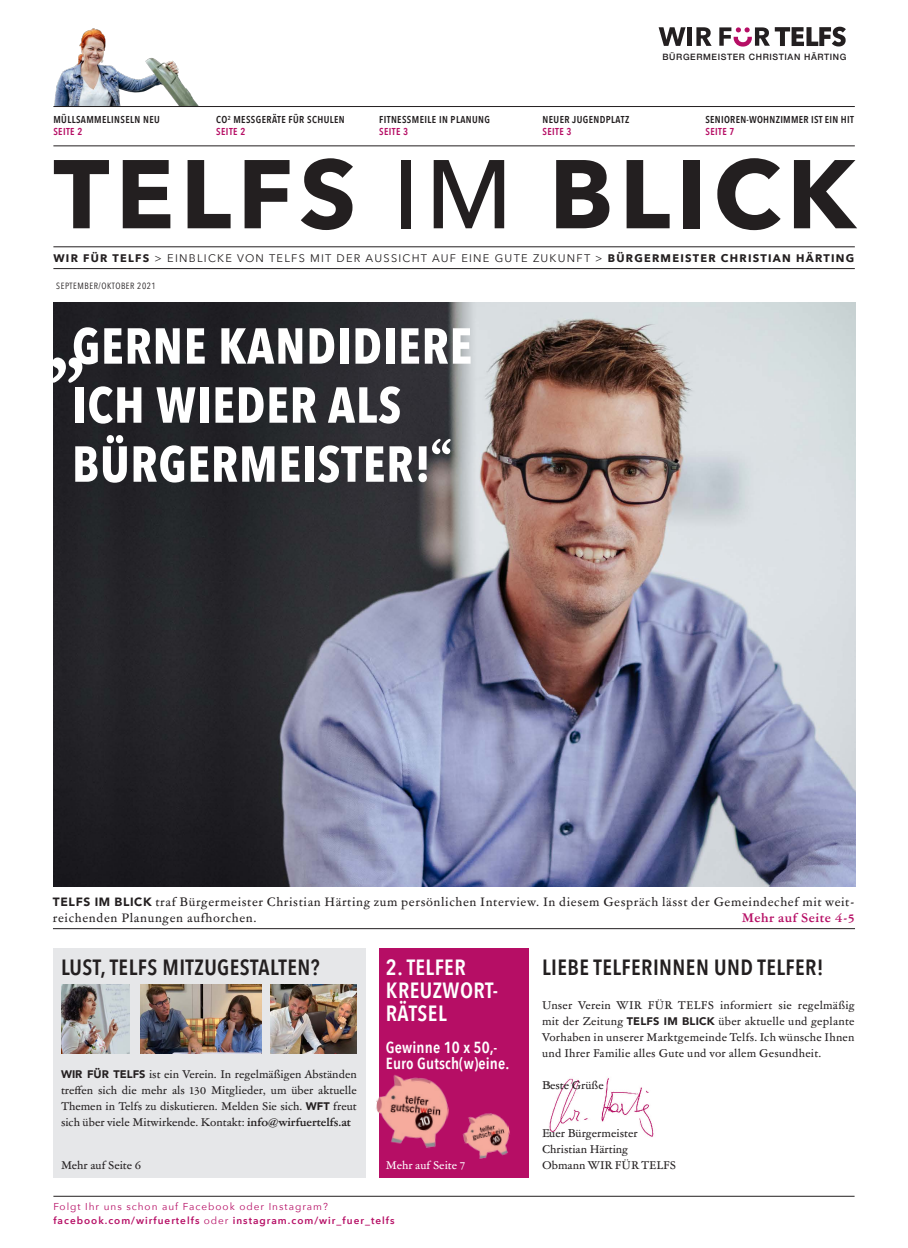
<style>
.page{position:relative;width:908px;height:1248px;background:#fff}
.page>*{position:absolute;margin:0;border:0;box-sizing:border-box;transform-origin:0 0}
.t1{font:700 96.4px "Avenir Next";letter-spacing:.065em;color:#231f20}
.t2{font:700 50px/59px "Avenir Next Condensed";letter-spacing:.02em;color:#fff}
.H_fliesstext{font:600 22px "Avenir Next Condensed";letter-spacing:.02em;color:#231f20}
.H_fliesstext-2{font:600 22px/23px "Avenir Next Condensed";letter-spacing:.02em;color:#fff}
.H_fliesstext-3{font:600 16px/16px "Avenir Next Condensed";letter-spacing:.01em;color:#fff}
.Fliesstext{font:12px/16px "Garamond ATF Text";letter-spacing:.05em;color:#231f20}
.Fliesstext-2{font:700 12px "Garamond ATF Text";letter-spacing:.05em;color:#b60e65}
.Fliesstext-3{font:11px/16px "Garamond ATF Text";color:#231f20;text-align:justify}
.t3{font:11px "Avenir Next";letter-spacing:.115em;color:#231f20}
.t4{font:700 11px "Avenir Next";letter-spacing:.115em;color:#231f20}
.Fliesstext-4{font:11px "Garamond ATF Text";color:#fff}
.t5{font:600 10px "Avenir Next Condensed";letter-spacing:.04em;color:#231f20}
.H_fliesstext-4{font:600 10px "Avenir Next";letter-spacing:.1em;color:#b60e65}
.H_fliesstext-5{font:10px "Avenir Next";letter-spacing:.1em;color:#b60e65}
.t6{font:600 10px "Avenir Next Condensed";letter-spacing:.04em;color:#b60e65}
.t7{font:9px "Avenir Next Condensed";letter-spacing:.06em;color:#231f20}
.t8{font:500 8.7px "Helvetica Neue";letter-spacing:.07em;color:#231f20}
.s1{font-weight:500}
.s2{font-weight:700}
.s3{font-family:"Avenir";font-weight:900}
.s4{font-weight:400}
</style>
<div class="page">
<img style="left:54px;top:28px;width:145px;height:78px">
<div style="left:53px;top:948px;width:313px;height:229px;background:#e6e7e9"></div>
<hr style="left:53px;top:1195px;width:801px;height:1px;background:#231f20">
<img style="left:53px;top:302px;width:801px;height:584px">
<svg style="left:658px;top:27px;width:27px;height:19px"></svg>
<div style="left:687px;top:27px;width:5px;height:19px;background:#231f20"></div>
<svg style="left:696px;top:27px;width:15px;height:19px"></svg>
<svg style="left:719px;top:27px;width:126px;height:20px"></svg>
<hr style="left:53px;top:246px;width:801px;height:1px;background:#231f20">
<hr style="left:53px;top:145px;width:801px;height:1px;background:#231f20">
<hr style="left:53px;top:106px;width:801px;height:1px;background:#231f20">
<hr style="left:53px;top:268px;width:801px;height:1px;background:#231f20">
<hr style="left:53px;top:928px;width:801px;height:1px;background:#231f20">
<div style="left:379px;top:948px;width:149px;height:229px;background:#b60e65"></div>
<img style="left:376px;top:1074px;width:73px;height:74px">
<img style="left:462px;top:1113px;width:48px;height:46px">
<img style="left:549px;top:1078px;width:105px;height:59px">
<img style="left:61px;top:984px;width:69px;height:69px">
<img style="left:140px;top:984px;width:121px;height:69px">
<img style="left:270px;top:984px;width:86px;height:69px">
<svg style="left:53px;top:357px;width:29px;height:25px"></svg>
<svg style="left:432px;top:439px;width:18px;height:15px"></svg>
<p class="t5" style="left:53px;top:111px;width:108px">MÜLLSAMMELINSELN NEU</p>
<p class="t6" style="left:53px;top:123px;width:30px">SEITE 2</p>
<p class="t5" style="left:216px;top:111px;width:130px">CO<sup>2</sup> MESSGERÄTE FÜR SCHULEN</p>
<p class="t6" style="left:216px;top:123px;width:30px">SEITE 2</p>
<p class="t5" style="left:379px;top:111px;width:112px">FITNESSMEILE IN PLANUNG</p>
<p class="t6" style="left:379px;top:123px;width:30px">SEITE 3</p>
<p class="t5" style="left:542px;top:111px;width:88px">NEUER JUGENDPLATZ</p>
<p class="t6" style="left:542px;top:123px;width:30px">SEITE 3</p>
<p class="t8" style="left:662px;top:50px;width:185px">BÜRGERMEISTER CHRISTIAN HÄRTING</p>
<p class="t5" style="left:705px;top:111px;width:150px">SENIOREN-WOHNZIMMER IST EIN HIT</p>
<p class="t6" style="left:705px;top:123px;width:30px">SEITE 7</p>
<p class="t1" style="left:53px;top:111px;width:803px">TELFS <span class="s1">IM</span> BLICK</p>
<p class="t3" style="left:53px;top:249px;width:550px"><span class="s2">WIR FÜR TELFS</span> &gt; EINBLICKE VON TELFS MIT DER AUSSICHT AUF EINE GUTE ZUKUNFT &gt;</p>
<p class="t4" style="left:607px;top:248px;width:248px">BÜRGERMEISTER CHRISTIAN HÄRTING</p>
<p class="t7" style="left:56px;top:278px;width:101px">SEPTEMBER/OKTOBER 2021</p>
<p class="t2" style="left:72px;top:316px;width:401px">GERNE KANDIDIERE</p>
<p class="t2" style="left:72px;top:375px;width:360px">ICH WIEDER ALS<br>BÜRGERMEISTER!</p>
<p class="Fliesstext" style="left:53px;top:893px;width:802px"><span class="s3">TELFS IM BLICK</span> traf Bürgermeister Christian Härting zum persönlichen Interview. In diesem Gespräch lässt der Gemeindechef mit weit&shy;reichenden Planungen aufhorchen.</p>
<p class="Fliesstext-2" style="left:741px;top:909px;width:114px">Mehr auf Seite 4-5</p>
<p class="H_fliesstext" style="left:542px;top:948px;width:283px">LIEBE TELFERINNEN UND TELFER!</p>
<p class="Fliesstext-3" style="left:542px;top:996px;width:314px">Unser Verein WIR FÜR TELFS informiert sie regelmäßig mit der Zeitung <span class="s3">TELFS IM BLICK</span> über aktuelle und geplante Vorhaben in unserer Marktgemeinde Telfs. Ich wünsche Ihnen und Ihrer Familie alles Gute und vor allem Gesundheit.</p>
<p class="Fliesstext-3" style="left:542px;top:1076px;width:63px">Beste Grüße</p>
<p class="Fliesstext-3" style="left:542px;top:1124px;width:97px">Euer Bürgermeister</p>
<p class="Fliesstext-3" style="left:542px;top:1140px;width:88px">Christian Härting</p>
<p class="Fliesstext-3" style="left:542px;top:1156px;width:135px">Obmann WIR FÜR TELFS</p>
<p class="H_fliesstext" style="left:61px;top:947px;width:260px">LUST, TELFS MITZUGESTALTEN?</p>
<p class="H_fliesstext-2" style="left:386px;top:954px;width:81px">2. TELFER</p>
<p class="H_fliesstext-2" style="left:386px;top:977px;width:114px">KREUZWORT-<br>RÄTSEL</p>
<p class="H_fliesstext-3" style="left:386px;top:1038px;width:125px">Gewinne 10 x 50,-<br>Euro Gutsch(w)eine.</p>
<p class="Fliesstext-3" style="left:61px;top:1065px;width:297px"><span class="s3">WIR FÜR TELFS</span> ist ein Verein. In regelmäßigen Abständen treffen sich die mehr als 130 Mitglieder, um über aktuelle Themen in Telfs zu diskutieren. Melden Sie sich. <span class="s3">WFT</span> freut sich über viele Mitwirkende. Kontakt: <span class="s2">info@wirfuertelfs.at</span></p>
<p class="Fliesstext-3" style="left:61px;top:1156px;width:82px">Mehr auf Seite 6</p>
<p class="Fliesstext-4" style="left:386px;top:1156px;width:81px">Mehr auf Seite 7</p>
<p class="H_fliesstext-5" style="left:53px;top:1197px;width:276px">Folgt Ihr uns schon auf Facebook oder Instagram?</p>
<p class="H_fliesstext-4" style="left:53px;top:1211px;width:342px">facebook.com/wirfuertelfs <span class="s4">oder</span> instagram.com/wir_fuer_telfs</p>
</div>
